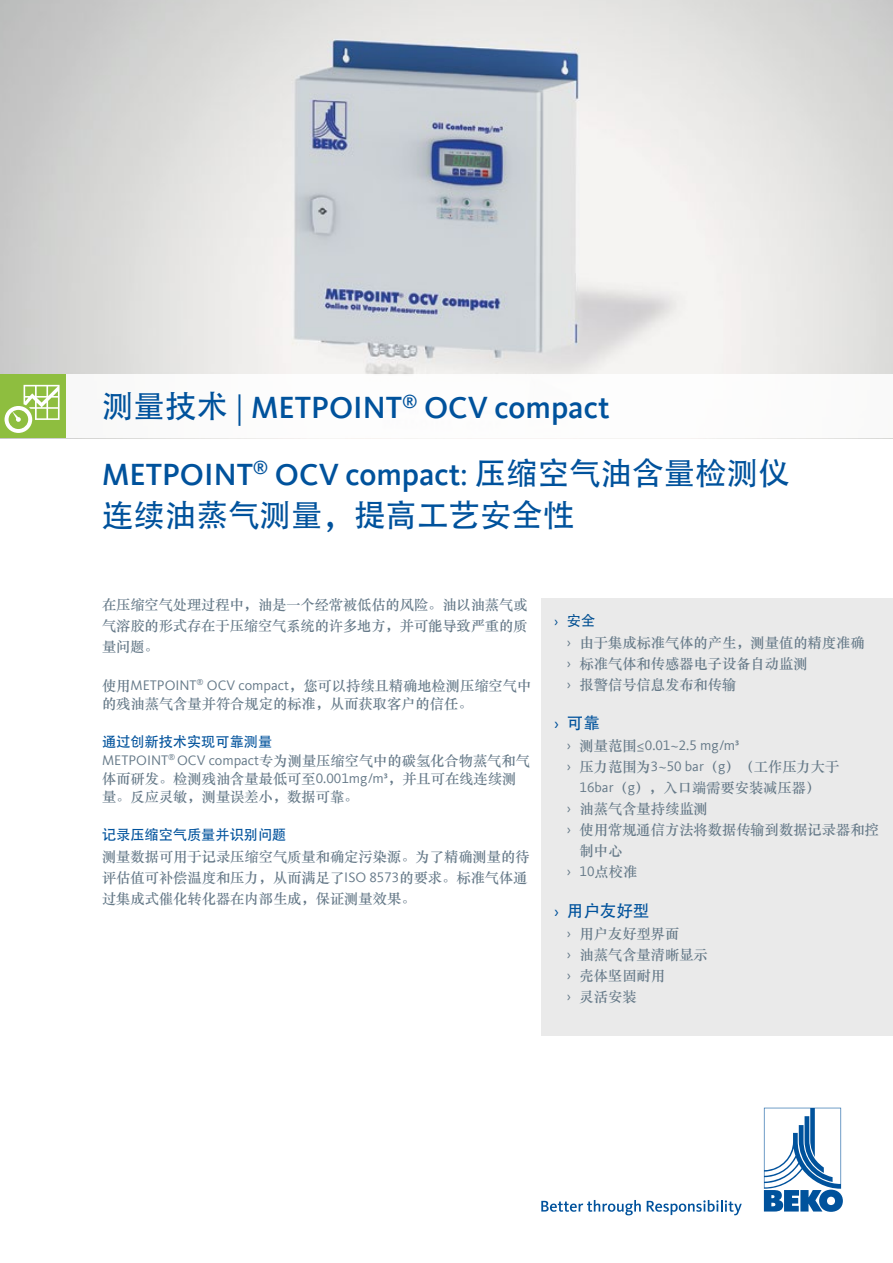
<style>
.page{position:relative;width:893px;height:1263px;background:#fff}
.page>*{position:absolute;margin:0;border:0;box-sizing:border-box;transform-origin:0 0}
.t1{font:500 31.5px "Kievit Offc Pro";color:#00529c}
.t2{font:31.5px "Adobe Heiti Std";color:#00529c}
.t3{font:16.5px "Adobe Heiti Std";color:#00529c}
.t4{font:14.25px/21px "ST Zhongsong";color:#657988}
.t5{font:14.25px "Adobe Heiti Std";letter-spacing:-.005em;color:#00529c}
.t6{font:14.25px "Kievit Offc Pro";color:#657988}
.t7{font:14.25px "Adobe Heiti Std";color:#014f92}
.s1{font-family:"Adobe Heiti Std";font-weight:400}
.s2{font-weight:400}
.s3{font-family:"ST Zhongsong"}
.s4{font-family:"Kievit Offc Pro"}
</style>
<div class="page">
<img style="left:0;top:0;width:893px;height:374px">
<div style="left:0;top:374px;width:65px;height:64px;background:#8ebe3f"></div>
<svg style="left:5px;top:385px;width:55px;height:48px"></svg>
<div style="left:541px;top:598px;width:352px;height:437px;background:#eaeaea"></div>
<svg style="left:764px;top:1108px;width:79px;height:104px"></svg>
<svg style="left:541px;top:1200px;width:100px;height:15px"></svg>
<svg style="left:647px;top:1200px;width:95px;height:15px"></svg>
<h1 class="t1" style="left:102px;top:389px;width:509px"><span class="s1">测量技术</span> <span class="s2">|</span> METPOINT<sup>®</sup> OCV compact</h1>
<h1 class="t1" style="left:102px;top:455px;width:689px">METPOINT<sup>®</sup> OCV compact<span class="s2">:</span> <span class="s1">压缩空气油含量检测仪</span></h1>
<h1 class="t2" style="left:102px;top:496px;width:474px">连续油蒸气测量<span class="s3">，</span>提高工艺安全性</h1>
<p class="t4" style="left:102px;top:593px;width:427px;text-align:justify">在压缩空气处理过程中，油是一个经常被低估的风险。油以油蒸气或气溶胶的形式存在于压缩空气系统的许多地方，并可能导致严重的质量问题。</p>
<p class="t4" style="left:102px;top:676px;width:431px;line-height:18px">使用<span class="s4">METPOINT</span><sup>®</sup> <span class="s4">OCV compact</span>，您可以持续且精确地检测压缩空气中的残油蒸气含量并符合规定的标准，从而获取客户的信任。</p>
<p class="t5" style="left:102px;top:733px;width:172px">通过创新技术实现可靠测量</p>
<p class="t4" style="left:102px;top:751px;width:429px;line-height:18px"><span class="s4">METPOINT</span><sup>®</sup> <span class="s4">OCV compact</span>专为测量压缩空气中的碳氢化合物蒸气和气体而研发。检测残油含量最低可至<span class="s4">0.001mg/m³</span>，并且可在线连续测量。反应灵敏，测量误差小，数据可靠。</p>
<p class="t5" style="left:102px;top:826px;width:186px">记录压缩空气质量并识别问题</p>
<p class="t4" style="left:102px;top:845px;width:429px">测量数据可用于记录压缩空气质量和确定污染源。为了精确测量的待评估值可补偿温度和压力，从而满足了<span class="s4">ISO 8573</span>的要求。标准气体通过集成式催化转化器在内部生成，保证测量效果。</p>
<p class="t7" style="left:554px;top:612px;width:43px"><span class="s4">›</span> 安全</p>
<p class="t4" style="left:567px;top:631px;width:299px"><span class="s4">›</span> 由于集成标准气体的产生，测量值的精度准确<span class="s4">›</span> 标准气体和传感器电子设备自动监测<br><span class="s4">›</span> 报警信号信息发布和传输</p>
<p class="t3" style="left:554px;top:713px;width:47px"><span class="s4">›</span> 可靠</p>
<p class="t6" style="left:567px;top:737px;width:174px">› <span class="s3">测量范围</span>≤0.01~2.5 mg/m³</p>
<p class="t4" style="left:567px;top:756px;width:274px"><span class="s4">›</span> 压力范围为<span class="s4">3~50 bar</span>（<span class="s4">g</span>）（工作压力大于</p>
<p class="t4" style="left:580px;top:777px;width:242px"><span class="s4">16bar</span>（<span class="s4">g</span>），入口端需要安装减压器）</p>
<p class="t4" style="left:567px;top:798px;width:143px"><span class="s4">›</span> 油蒸气含量持续监测</p>
<p class="t4" style="left:567px;top:819px;width:314px"><span class="s4">›</span> 使用常规通信方法将数据传输到数据记录器和控</p>
<p class="t4" style="left:580px;top:840px;width:44px">制中心</p>
<p class="t6" style="left:567px;top:863px;width:72px">› 10<span class="s3">点校准</span></p>
<p class="t3" style="left:554px;top:901px;width:97px"><span class="s4">›</span> 用户友好型</p>
<p class="t4" style="left:567px;top:923px;width:143px"><span class="s4">›</span> 用户友好型界面<br><span class="s4">›</span> 油蒸气含量清晰显示<span class="s4">›</span> 壳体坚固耐用<br><span class="s4">›</span> 灵活安装</p>
</div>
